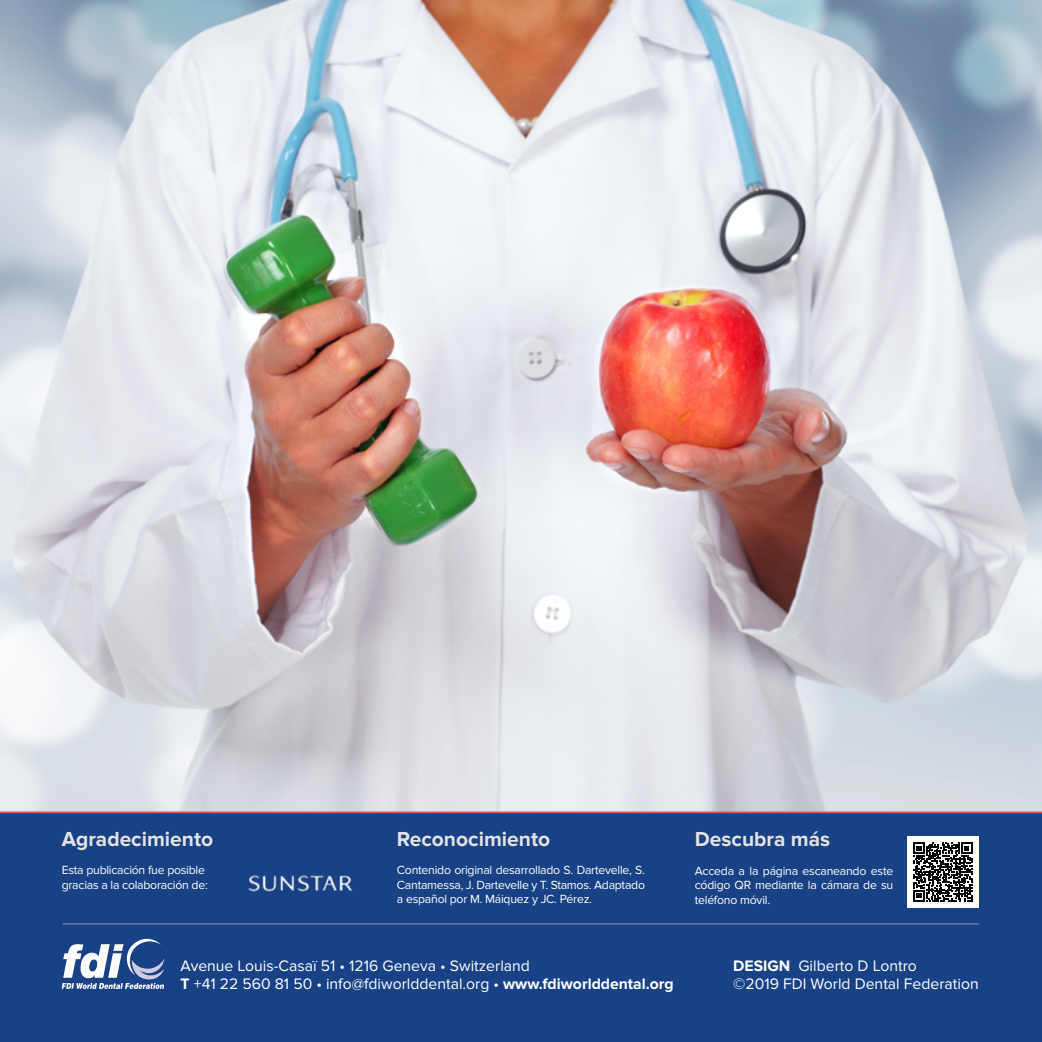
<style>
.page{position:relative;width:1042px;height:1042px;background:#fff}
.page>*{position:absolute;margin:0;border:0;box-sizing:border-box;transform-origin:0 0}
.t1{font:700 21px "Proxima Nova";color:#e3e3e3}
.t2{font:15.75px/17.5px "Proxima Nova";color:#fff}
.t3{font:12.25px/14.7px "Proxima Nova";letter-spacing:-.02em;color:#fff;text-align:justify}
.s1{font-weight:700}
</style>
<div class="page">
<img style="left:0;top:0;width:1042px;height:811px">
<div style="left:0;top:811px;width:1042px;height:231px;background:#184285"></div>
<svg style="left:62px;top:939px;width:102px;height:50px"></svg>
<div style="left:907px;top:836px;width:71px;height:72px;background:#fff"></div>
<svg style="left:913px;top:842px;width:59px;height:59px"></svg>
<hr style="left:63px;top:923px;width:915px;height:2px;background:#606ea6">
<img style="left:227px;top:850px;width:146px;height:65px">
<h1 class="t1" style="left:62px;top:826px;width:153px">Agradecimiento</h1>
<h1 class="t1" style="left:397px;top:826px;width:155px">Reconocimiento</h1>
<h1 class="t1" style="left:695px;top:826px;width:137px">Descubra más</h1>
<p class="t3" style="left:695px;top:863px;width:200px">Acceda a la página escaneando este código QR mediante la cámara de su teléfono móvil.</p>
<p class="t3" style="left:62px;top:862px;width:148px">Esta publicación fue posible gracias a la colaboración de:</p>
<p class="t3" style="left:397px;top:862px;width:250px">Contenido original desarrollado S. Dartevelle, S.<br>Cantamessa, J. Dartevelle y T. Stamos. Adaptado a español por M. Máiquez y JC. Pérez.</p>
<p class="t2" style="left:181px;top:957px;width:494px">Avenue Louis-Casaï 51 • 1216 Geneva • Switzerland<br><span class="s1">T</span> +41 22 560 81 50 • info@fdiworlddental.org • <span class="s1">www.fdiworlddental.org</span></p>
<p class="t2" style="left:733px;top:957px;width:247px"><span class="s1">DESIGN</span> Gilberto D Lontro<br>©2019 FDI World Dental Federation</p>
</div>
